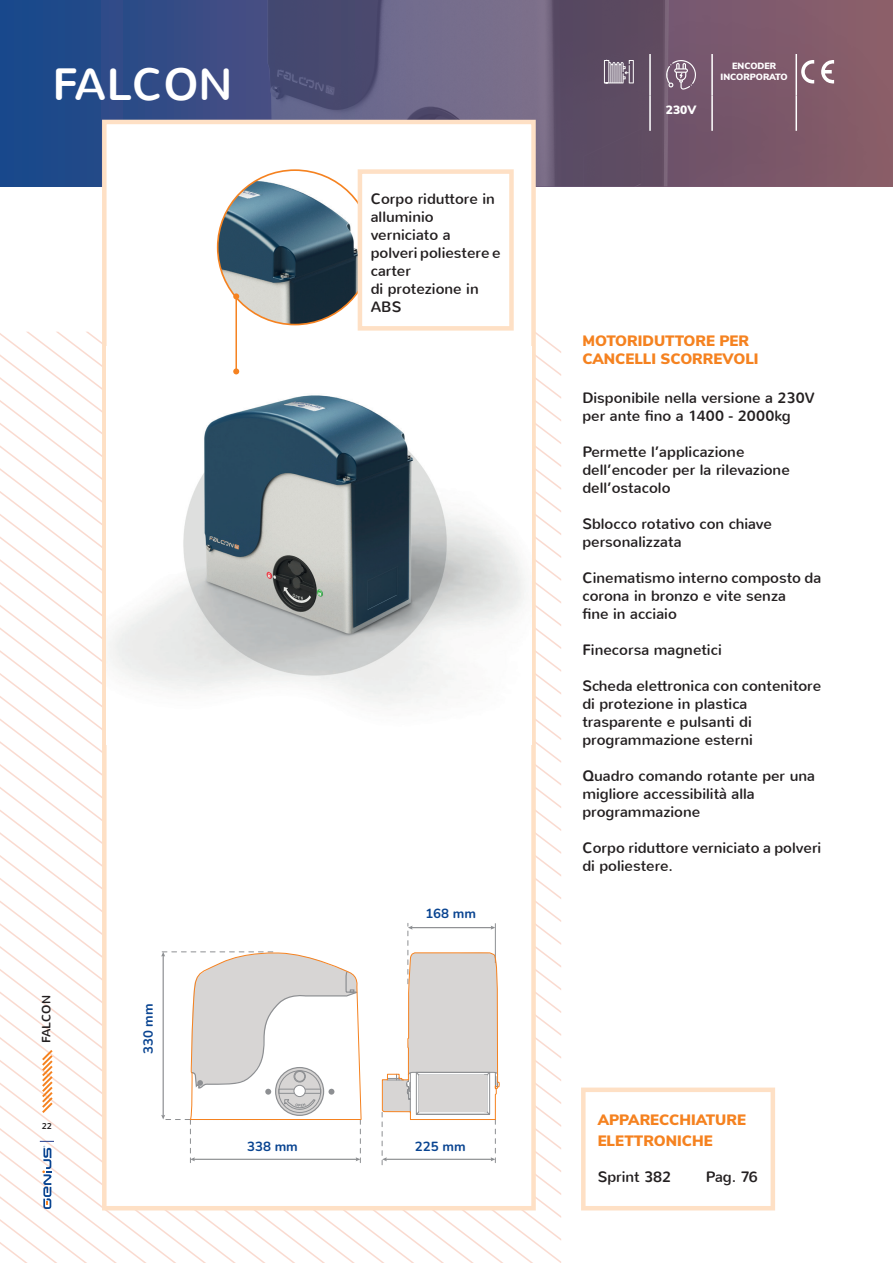
<style>
.page{position:relative;width:893px;height:1263px;background:#fff}
.page>*{position:absolute;margin:0;border:0;box-sizing:border-box;transform-origin:0 0}
.t1{font:45px "Nunito";color:#fff}
.t2{font:15px/18px "Nunito";color:#231f20}
.t3{font:900 15px/18px "Nunito Sans";color:#f58220}
.t4{font:700 13.2px "Nunito";color:#094491}
.t5{font:12px "Nunito";color:#231f20}
.t6{font:900 12px "Nunito Sans";color:#fff}
.t7{font:900 9px/10.8px "Nunito Sans";color:#fff;text-align:center}
.t8{font:8.55px "Nunito";color:#231f20}
</style>
<div class="page">
<svg style="left:0;top:813px;width:561px;height:450px"></svg>
<svg style="left:0;top:881px;width:472px;height:382px"></svg>
<svg style="left:0;top:904px;width:443px;height:359px"></svg>
<div style="left:102px;top:120px;width:434px;height:1090px;background:#fff;border:4px solid #fee0c5"></div>
<img style="left:0;top:0;width:893px;height:186px">
<img style="left:109px;top:370px;width:417px;height:335px">
<svg style="left:0;top:929px;width:362px;height:334px"></svg>
<svg style="left:381px;top:923px;width:119px;height:242px"></svg>
<hr style="left:649px;top:54px;width:2px;height:42px;background:#fff">
<hr style="left:711px;top:54px;width:2px;height:42px;background:#fff">
<hr style="left:795px;top:54px;width:2px;height:42px;background:#fff">
<hr style="left:649px;top:96px;width:2px;height:35px;background:#fff">
<hr style="left:711px;top:96px;width:2px;height:35px;background:#fff">
<hr style="left:795px;top:96px;width:2px;height:35px;background:#fff">
<svg style="left:604px;top:60px;width:30px;height:23px"></svg>
<svg style="left:666px;top:60px;width:30px;height:30px"></svg>
<svg style="left:820px;top:60px;width:14px;height:24px"></svg>
<svg style="left:801px;top:60px;width:13px;height:24px"></svg>
<img style="left:218px;top:170px;width:154px;height:155px;border-radius:77px">
<div style="left:360px;top:172px;width:151px;height:156px;background:#fff"></div>
<div style="left:358px;top:169px;width:156px;height:162px;border:4px solid #fee0c5"></div>
<hr style="left:235px;top:296px;width:2px;height:75px;background:#f58220">
<svg style="left:233px;top:293px;width:6px;height:6px"></svg>
<svg style="left:233px;top:368px;width:6px;height:6px"></svg>
<div style="left:581px;top:1087px;width:194px;height:123px;background:#fff;border:4px solid #fee0c5"></div>
<h1 class="t1" style="left:53px;top:55px;width:181px">FALCON</h1>
<p class="t2" style="left:371px;top:190px;width:132px">Corpo riduttore in alluminio verniciato a polveri poliestere e carter<br>di protezione in<br>ABS</p>
<p class="t5" style="left:39px;top:1043px;width:49px;rotate:-90deg">FALCON</p>
<p class="t8" style="left:42px;top:1120px;width:12px">22</p>
<p class="t4" style="left:139px;top:1054px;width:52px;rotate:-90deg">330 mm</p>
<p class="t4" style="left:425px;top:904px;width:52px">168 mm</p>
<p class="t4" style="left:247px;top:1137px;width:52px">338 mm</p>
<p class="t4" style="left:415px;top:1137px;width:52px">225 mm</p>
<p class="t6" style="left:666px;top:101px;width:32px">230V</p>
<p class="t7" style="left:721px;top:60px;width:69px">ENCODER<br>INCORPORATO</p>
<p class="t3" style="left:582px;top:331px;width:178px">MOTORIDUTTORE PER<br>CANCELLI SCORREVOLI</p>
<p class="t2" style="left:582px;top:389px;width:234px">Disponibile nella versione a 230V per ante fino a 1400 - 2000kg</p>
<p class="t2" style="left:582px;top:443px;width:209px">Permette l’applicazione dell’encoder per la rilevazione dell’ostacolo</p>
<p class="t2" style="left:582px;top:515px;width:191px">Sblocco rotativo con chiave personalizzata</p>
<p class="t2" style="left:582px;top:569px;width:240px">Cinematismo interno composto da corona in bronzo e vite senza<br>fine in acciaio</p>
<p class="t2" style="left:582px;top:641px;width:141px">Finecorsa magnetici</p>
<p class="t2" style="left:582px;top:677px;width:240px">Scheda elettronica con contenitore di protezione in plastica trasparente e pulsanti di programmazione esterni</p>
<p class="t2" style="left:582px;top:767px;width:234px">Quadro comando rotante per una migliore accessibilità alla programmazione</p>
<p class="t2" style="left:582px;top:839px;width:240px">Corpo riduttore verniciato a polveri di poliestere.</p>
<p class="t3" style="left:598px;top:1108px;width:150px;line-height:21.6px">APPARECCHIATURE<br>ELETTRONICHE</p>
<p class="t2" style="left:598px;top:1168px;width:75px">Sprint 382</p>
<p class="t2" style="left:706px;top:1168px;width:54px">Pag. 76</p>
</div>
